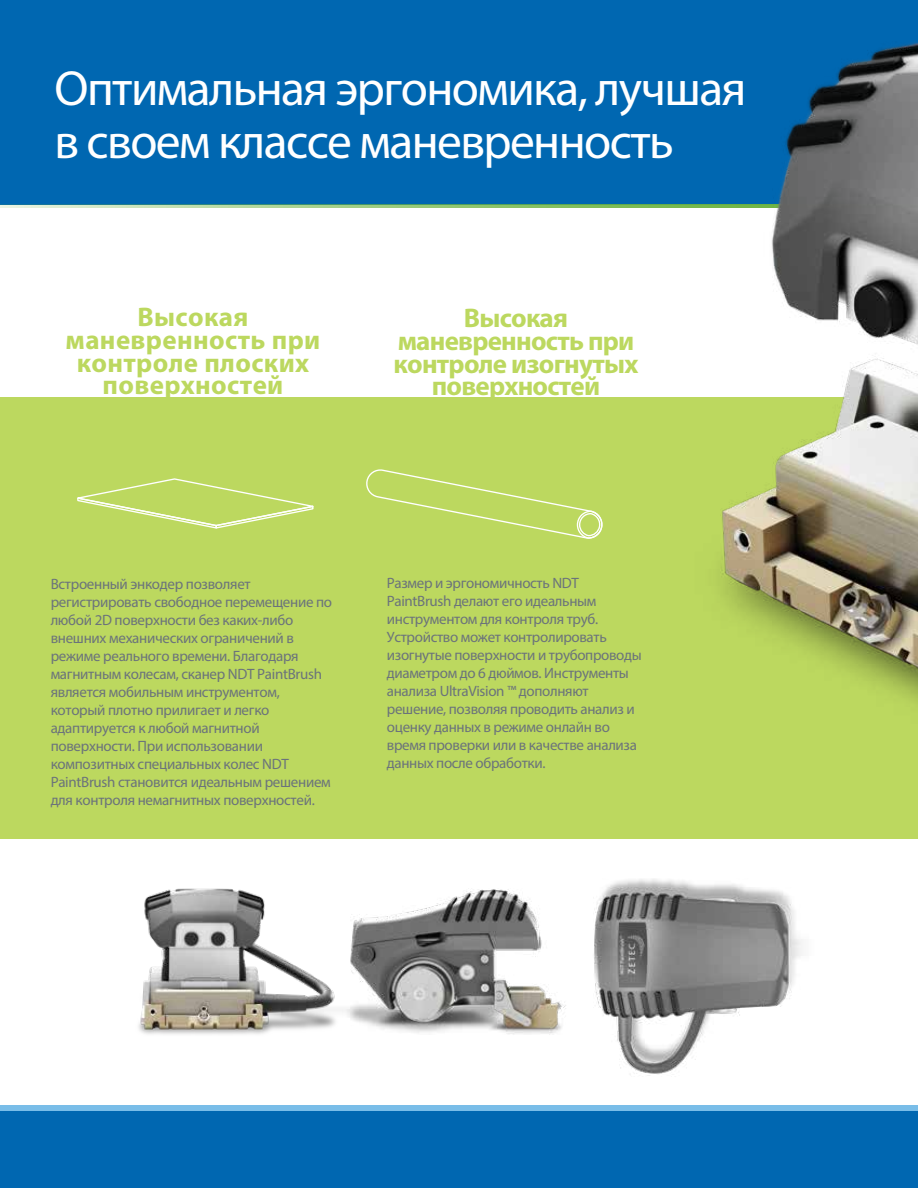
<style>
.page{position:relative;width:918px;height:1188px;background:#fff}
.page>*{position:absolute;margin:0;border:0;box-sizing:border-box;transform-origin:0 0}
.t1{font:49.5px/52.5px "Myriad Pro";letter-spacing:-.03em;color:#fff}
.t2{font:700 27px/22.8px "Myriad Pro";letter-spacing:-.025em;color:#bcd85f;text-align:center}
.t3{font:700 27px/22.8px "Myriad Pro";letter-spacing:.015em;color:#bcd85f;text-align:center}
.t4{font:15px/18px "Myriad Pro";letter-spacing:-.02em;color:#6b737b}
</style>
<div class="page">
<img style="left:138px;top:888px;width:143px;height:146px">
<img style="left:281px;top:889px;width:285px;height:146px">
<img style="left:594px;top:879px;width:208px;height:197px">
<div style="left:0;top:397px;width:918px;height:442px;background:#bcd85f"></div>
<svg style="left:366px;top:469px;width:86px;height:43px"></svg>
<svg style="left:77px;top:478px;width:237px;height:51px"></svg>
<div style="left:0;top:1111px;width:918px;height:77px;background:#0067b1"></div>
<div style="left:0;top:1105px;width:918px;height:6px;background:#79bde8"></div>
<div style="left:0;top:0;width:918px;height:205px;background:#0067b1"></div>
<hr style="left:0;top:205px;width:918px;height:3px;background:#6cb33f">
<img style="left:452px;top:42px;width:466px;height:661px">
<h1 class="t1" style="left:55px;top:62px;width:693px">Оптимальная эргономика, лучшая в своем классе маневренность</h1>
<h2 class="t3" style="left:66px;top:305px;width:256px">Высокая маневренность при контроле плоских поверхностей</h2>
<h2 class="t2" style="left:394px;top:305px;width:246px">Высокая маневренность при контроле изогнутых поверхностей</h2>
<p class="t4" style="left:51px;top:574px;width:283px">Встроенный энкодер позволяет регистрировать свободное перемещение по любой 2D поверхности без каких-либо внешних механических ограничений в режиме реального времени. Благодаря магнитным колесам, сканер NDT PaintBrush является мобильным инструментом, который плотно прилигает и легко адаптируется к любой магнитной поверхности. При использовании композитных специальных колес NDT PaintBrush становится идеальным решением для контроля немагнитных поверхностей.</p>
<p class="t4" style="left:387px;top:573px;width:256px">Размер и эргономичность NDT PaintBrush делают его идеальным инструментом для контроля труб.<br>Устройство может контролировать изогнутые поверхности и трубопроводы диаметром до 6 дюймов. Инструменты анализа UltraVision ™ дополняют решение, позволяя проводить анализ и оценку данных в режиме онлайн во время проверки или в качестве анализа данных после обработки.</p>
</div>
